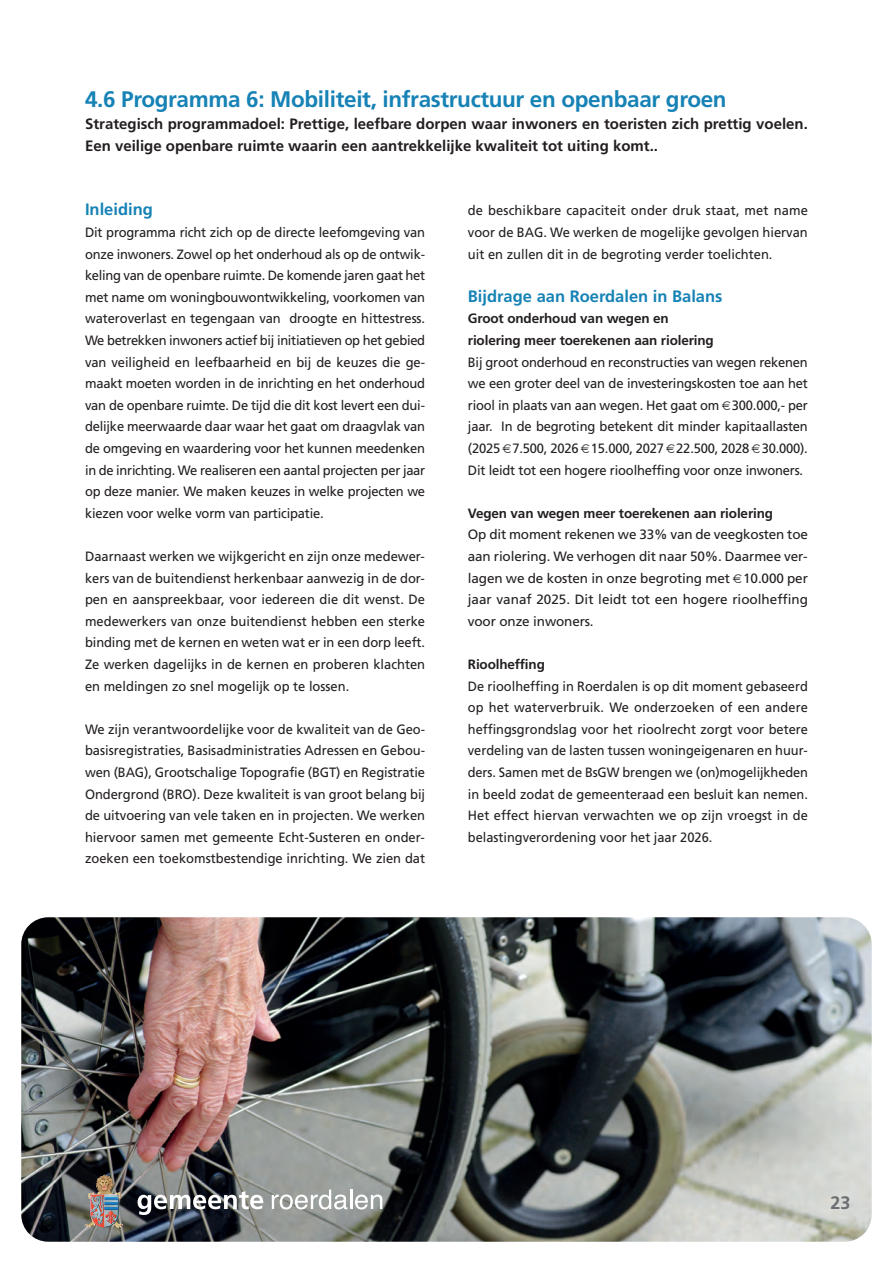
<style>
.page{position:relative;width:893px;height:1263px;background:#fff}
.page>*{position:absolute;margin:0;border:0;box-sizing:border-box;transform-origin:0 0}
.t1{font:700 22.5px "Frutiger";letter-spacing:-.015em;color:#1682b5}
.t2{font:700 18px "Frutiger";color:#6c6d70}
.t3{font:700 16.5px "Frutiger";color:#1682b5}
.t4{font:700 15px/21.6px "Frutiger";color:#231f20}
.t5{font:13.5px/21.6px "Frutiger";color:#231f20;text-align:justify;scale:.96 1}
.t6{font:13.5px/21.6px "Frutiger";color:#231f20;text-align:justify;scale:.95 1}
.t7{font:13.5px/21.6px "Frutiger";color:#231f20;text-align:justify}
.t8{font:700 13.5px "Frutiger";letter-spacing:-.01em;color:#231f20}
</style>
<div class="page">
<img style="left:21px;top:917px;width:851px;height:325px;border-radius:27px">
<svg style="left:138px;top:1191px;width:125px;height:24px"></svg>
<svg style="left:272px;top:1189px;width:75px;height:20px"></svg>
<hr style="left:350px;top:1189px;width:2px;height:20px;background:#fff">
<svg style="left:355px;top:1194px;width:27px;height:15px"></svg>
<img style="left:85px;top:1174px;width:39px;height:55px">
<p class="t1" style="left:85px;top:90px;width:643px">4.6 Programma 6: Mobiliteit, infrastructuur en openbaar groen</p>
<p class="t4" style="left:85px;top:114px;width:724px">Strategisch programmadoel: Prettige, leefbare dorpen waar inwoners en toeristen zich prettig voelen.<br>Een veilige openbare ruimte waarin een aantrekkelijke kwaliteit tot uiting komt..</p>
<p class="t3" style="left:85px;top:203px;width:69px">Inleiding</p>
<p class="t5" style="left:85px;top:222px;width:356px">Dit programma richt zich op de directe leefomgeving van onze inwoners. Zowel op het onderhoud als op de ontwik&shy;keling van de openbare ruimte. De komende jaren gaat het met name om woningbouwontwikkeling, voorkomen van wateroverlast en tegengaan van droogte en hittestress.<br>We betrekken inwoners actief bij initiatieven op het gebied van veiligheid en leefbaarheid en bij de keuzes die ge&shy;maakt moeten worden in de inrichting en het onderhoud van de openbare ruimte. De tijd die dit kost levert een dui&shy;delijke meerwaarde daar waar het gaat om draagvlak van de omgeving en waardering voor het kunnen meedenken in de inrichting. We realiseren een aantal projecten per jaar op deze manier. We maken keuzes in welke projecten we kiezen voor welke vorm van participatie.</p>
<p class="t5" style="left:85px;top:546px;width:356px">Daarnaast werken we wijkgericht en zijn onze medewer&shy;kers van de buitendienst herkenbaar aanwezig in de dor&shy;pen en aanspreekbaar, voor iedereen die dit wenst. De medewerkers van onze buitendienst hebben een sterke binding met de kernen en weten wat er in een dorp leeft.<br>Ze werken dagelijks in de kernen en proberen klachten en meldingen zo snel mogelijk op te lossen.</p>
<p class="t5" style="left:85px;top:719px;width:356px">We zijn verantwoordelijke voor de kwaliteit van de Geo&shy;basisregistraties, Basisadministraties Adressen en Gebou&shy;wen (BAG), Grootschalige Topografie (BGT) en Registratie Ondergrond (BRO). Deze kwaliteit is van groot belang bij de uitvoering van vele taken en in projecten. We werken hiervoor samen met gemeente Echt-Susteren en onder&shy;zoeken een toekomstbestendige inrichting. We zien dat</p>
<p class="t5" style="left:468px;top:201px;width:356px">de beschikbare capaciteit onder druk staat, met name voor de BAG. We werken de mogelijke gevolgen hiervan uit en zullen dit in de begroting verder toelichten.</p>
<p class="t3" style="left:468px;top:289px;width:256px">Bijdrage aan Roerdalen in Balans</p>
<p class="t8" style="left:468px;top:313px;width:202px">Groot onderhoud van wegen en</p>
<p class="t8" style="left:468px;top:335px;width:247px">riolering meer toerekenen aan riolering</p>
<p class="t5" style="left:468px;top:352px;width:356px">Bij groot onderhoud en reconstructies van wegen rekenen we een groter deel van de investeringskosten toe aan het riool in plaats van aan wegen. Het gaat om 300.000,- per jaar. In de begroting betekent dit minder kapitaallasten (2025 7.500, 2026 15.000, 2027 22.500, 2028 30.000).<br>Dit leidt tot een hogere rioolheffing voor onze inwoners.</p>
<p class="t8" style="left:468px;top:508px;width:307px">Vegen van wegen meer toerekenen aan riolering</p>
<p class="t7" style="left:468px;top:525px;width:342px">Op dit moment rekenen we 33% van de veegkosten toe aan riolering. We verhogen dit naar 50%. Daarmee ver&shy;lagen we de kosten in onze begroting met 10.000 per jaar vanaf 2025. Dit leidt tot een hogere rioolheffing voor onze inwoners.</p>
<p class="t8" style="left:468px;top:659px;width:79px">Rioolheffing</p>
<p class="t6" style="left:468px;top:676px;width:359px">De rioolheffing in Roerdalen is op dit moment gebaseerd op het waterverbruik. We onderzoeken of een andere heffingsgrondslag voor het rioolrecht zorgt voor betere verdeling van de lasten tussen woningeigenaren en huur&shy;ders. Samen met de BsGW brengen we (on)mogelijkheden in beeld zodat de gemeenteraad een besluit kan nemen.<br>Het effect hiervan verwachten we op zijn vroegst in de belastingverordening voor het jaar 2026.</p>
<p class="t2" style="left:830px;top:1195px;width:22px">23</p>
</div>
